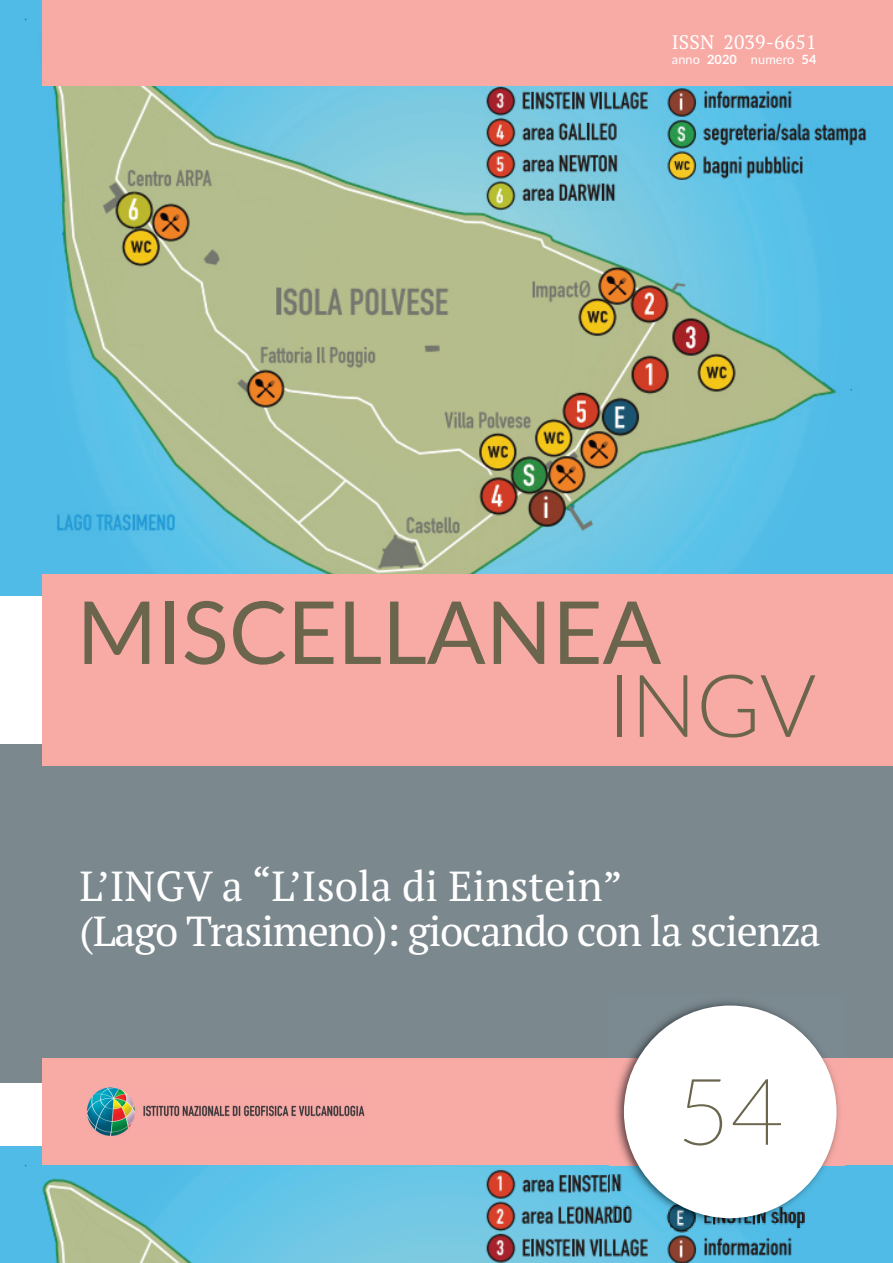
<style>
.page{position:relative;width:893px;height:1263px;background:#fff}
.page>*{position:absolute;margin:0;border:0;box-sizing:border-box;transform-origin:0 0}
.t1{font:100 93px "Lato";color:#6a654c}
.t2{font:87px/72.9px "Lato";color:#6a654c}
.t3{font:42px/45px "PT Serif";letter-spacing:-.03em;color:#fff}
.t4{font:19.5px "PT Serif";letter-spacing:.01em;color:#fff}
.t5{font:12.75px "Lato";letter-spacing:.01em;color:#fff}
.s1{font-weight:700}
.s2{font-weight:300}
</style>
<div class="page">
<img style="left:0;top:0;width:893px;height:595px">
<img style="left:0;top:1146px;width:893px;height:117px">
<div style="left:43px;top:0;width:850px;height:85px;background:#f8aaa5"></div>
<div style="left:0;top:744px;width:893px;height:338px;background:#7b888e"></div>
<div style="left:43px;top:1059px;width:850px;height:106px;background:#f8aaa5"></div>
<img style="left:609px;top:1002px;width:236px;height:229px">
<div style="left:624px;top:1005px;width:212px;height:213px;background:#fff;border-radius:50%"></div>
<img style="left:86px;top:1087px;width:279px;height:49px">
<div style="left:43px;top:574px;width:850px;height:191px;background:#f8aaa5"></div>
<p class="t4" style="left:672px;top:34px;width:146px">ISSN 2039-6651</p>
<p class="t5" style="left:672px;top:55px;width:146px">anno <span class="s1">2020</span> numero <span class="s1">54</span></p>
<p class="t2" style="left:608px;top:603px;width:210px;text-indent:-531px">MISCELLANEA<br><span class="s2">INGV</span></p>
<p class="t3" style="left:80px;top:867px;width:743px">L’INGV a “L’Isola di Einstein”<br>(Lago Trasimeno): giocando con la scienza</p>
<p class="t1" style="left:676px;top:1058px;width:109px">54</p>
</div>
